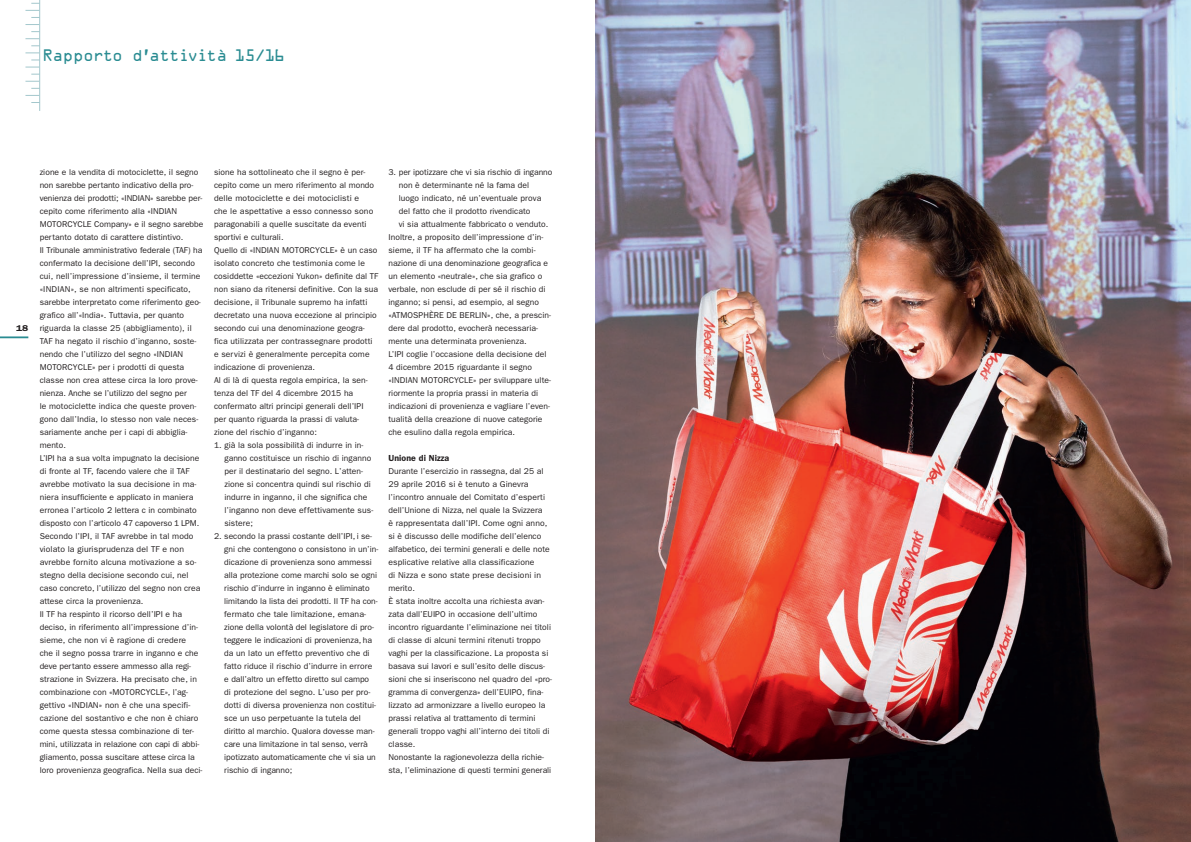
<style>
.page{position:relative;width:1191px;height:842px;background:#fff}
.page>*{position:absolute;margin:0;border:0;box-sizing:border-box;transform-origin:0 0}
.t1{font:15px "OCRA Alternate";letter-spacing:-.06em;color:#2a8c92}
.t2{font:600 8.8px "Franklin Gothic";letter-spacing:.01em;color:#231f20}
.t3{font:8.5px/13px "Franklin Gothic";letter-spacing:.005em;color:#231f20}
.t4{font:600 8.5px "Franklin Gothic";color:#231f20;scale:1.2 1}
</style>
<div class="page">
<img style="left:595px;top:0;width:596px;height:842px">
<hr style="left:0;top:336px;width:28px;height:2px;background:#2a8c92">
<svg style="left:25px;top:38px;width:14px;height:1px"></svg>
<svg style="left:25px;top:24px;width:14px;height:1px"></svg>
<svg style="left:25px;top:10px;width:14px;height:1px"></svg>
<svg style="left:25px;top:67px;width:14px;height:1px"></svg>
<svg style="left:25px;top:81px;width:14px;height:1px"></svg>
<svg style="left:25px;top:95px;width:14px;height:1px"></svg>
<svg style="left:25px;top:46px;width:14px;height:7px"></svg>
<hr style="left:39px;top:0;width:1px;height:111px;background:#a3c7cc">
<h1 class="t1" style="left:43px;top:49px;width:244px">Rapporto d’attività 15/16</h1>
<p class="t4" style="left:16px;top:323px;width:12px">18</p>
<p class="t3" style="left:40px;top:165px;width:165px">zione e la vendita di motociclette, il segno non sarebbe pertanto indicativo della pro&shy;venienza dei prodotti; «INDIAN» sarebbe per&shy;cepito come riferimento alla «INDIAN MOTORCYCLE Company» e il segno sarebbe pertanto dotato di carattere distintivo.<br>Il Tribunale amministrativo federale (TAF) ha confermato la decisione dell’IPI, secondo cui, nell’impressione d’insieme, il termine «INDIAN», se non altrimenti specificato, sarebbe interpretato come riferimento geo&shy;grafico all’«India». Tuttavia, per quanto riguarda la classe 25 (abbigliamento), il TAF ha negato il rischio d’inganno, soste&shy;nendo che l’utilizzo del segno «INDIAN MOTORCYCLE» per i prodotti di questa classe non crea attese circa la loro prove&shy;nienza. Anche se l’utilizzo del segno per<br>le motociclette indica che queste proven&shy;gono dall’India, lo stesso non vale neces&shy;sariamente anche per i capi di abbiglia&shy;mento.<br>L’IPI ha a sua volta impugnato la decisione di fronte al TF, facendo valere che il TAF avrebbe motivato la sua decisione in ma&shy;niera insufficiente e applicato in maniera erronea l’articolo 2 lettera c in combinato disposto con l’articolo 47 capoverso 1 LPM.<br>Secondo l’IPI, il TAF avrebbe in tal modo violato la giurisprudenza del TF e non avrebbe fornito alcuna motivazione a so&shy;stegno della decisione secondo cui, nel caso concreto, l’utilizzo del segno non crea attese circa la provenienza.<br>Il TF ha respinto il ricorso dell’IPI e ha deciso, in riferimento all’impressione d’in&shy;sieme, che non vi è ragione di credere<br>che il segno possa trarre in inganno e che deve pertanto essere ammesso alla regi&shy;strazione in Svizzera. Ha precisato che, in combinazione con «MOTORCYCLE», l’ag&shy;gettivo «INDIAN» non è che una specifi&shy;cazione del sostantivo e che non è chiaro come questa stessa combinazione di ter&shy;mini, utilizzata in relazione con capi di abbi&shy;gliamento, possa suscitare attese circa la loro provenienza geografica. Nella sua deci-</p>
<p class="t3" style="left:214px;top:165px;width:166px">sione ha sottolineato che il segno è per&shy;cepito come un mero riferimento al mondo delle motociclette e dei motociclisti e<br>che le aspettative a esso connesso sono paragonabili a quelle suscitate da eventi sportivi e culturali.<br>Quello di «INDIAN MOTORCYCLE» è un caso isolato concreto che testimonia come le cosiddette «eccezioni Yukon» definite dal TF non siano da ritenersi definitive. Con la sua decisione, il Tribunale supremo ha infatti decretato una nuova eccezione al principio secondo cui una denominazione geogra&shy;fica utilizzata per contrassegnare prodotti e servizi è generalmente percepita come indicazione di provenienza.<br>Al di là di questa regola empirica, la sen&shy;tenza del TF del 4 dicembre 2015 ha confermato altri principi generali dell’IPI<br>per quanto riguarda la prassi di valuta&shy;zione del rischio d’inganno:</p>
<p class="t3" style="left:224px;top:438px;width:150px;text-indent:-10px">1. già la sola possibilità di indurre in in&shy;ganno costituisce un rischio di inganno per il destinatario del segno. L’atten&shy;zione si concentra quindi sul rischio di indurre in inganno, il che significa che l’inganno non deve effettivamente sus&shy;sistere;</p>
<p class="t3" style="left:224px;top:529px;width:155px;text-indent:-10px">2. secondo la prassi costante dell’IPI, i se&shy;gni che contengono o consistono in un’in&shy;dicazione di provenienza sono ammessi alla protezione come marchi solo se ogni rischio d’indurre in inganno è eliminato limitando la lista dei prodotti. Il TF ha con&shy;fermato che tale limitazione, emana&shy;zione della volontà del legislatore di pro&shy;teggere le indicazioni di provenienza, ha da un lato un effetto preventivo che di fatto riduce il rischio d’indurre in errore e dall’altro un effetto diretto sul campo<br>di protezione del segno. L’uso per pro&shy;dotti di diversa provenienza non costitui&shy;sce un uso perpetuante la tutela del diritto al marchio. Qualora dovesse man&shy;care una limitazione in tal senso, verrà ipotizzato automaticamente che vi sia un rischio di inganno;</p>
<p class="t3" style="left:388px;top:165px;width:165px">3. per ipotizzare che vi sia rischio di inganno</p>
<p class="t3" style="left:399px;top:178px;width:132px">non è determinante né la fama del</p>
<p class="t3" style="left:399px;top:191px;width:144px">luogo indicato, né un’eventuale prova</p>
<p class="t3" style="left:399px;top:204px;width:133px">del fatto che il prodotto rivendicato</p>
<p class="t3" style="left:399px;top:217px;width:151px">vi sia attualmente fabbricato o venduto.</p>
<p class="t3" style="left:388px;top:230px;width:156px">Inoltre, a proposito dell’impressione d’in-</p>
<p class="t3" style="left:388px;top:243px;width:148px">sieme, il TF ha affermato che la combi-</p>
<p class="t3" style="left:388px;top:256px;width:161px">nazione di una denominazione geografica e</p>
<p class="t3" style="left:388px;top:269px;width:155px">un elemento «neutrale», che sia grafico o</p>
<p class="t3" style="left:388px;top:282px;width:159px">verbale, non esclude di per sé il rischio di</p>
<p class="t3" style="left:388px;top:295px;width:152px">inganno; si pensi, ad esempio, al segno</p>
<p class="t3" style="left:388px;top:308px;width:164px">«ATMOSPHÈRE DE BERLIN», che, a prescin-</p>
<p class="t3" style="left:388px;top:321px;width:151px">dere dal prodotto, evocherà necessaria-</p>
<p class="t3" style="left:388px;top:334px;width:140px">mente una determinata provenienza.</p>
<p class="t3" style="left:388px;top:347px;width:160px">L’IPI coglie l’occasione della decisione del</p>
<p class="t3" style="left:388px;top:360px;width:145px">4 dicembre 2015 riguardante il segno</p>
<p class="t3" style="left:388px;top:373px;width:164px">«INDIAN MOTORCYCLE» per sviluppare ulte-</p>
<p class="t3" style="left:388px;top:386px;width:151px">riormente la propria prassi in materia di</p>
<p class="t3" style="left:388px;top:399px;width:163px">indicazioni di provenienza e vagliare l’even-</p>
<p class="t3" style="left:388px;top:412px;width:156px">tualità della creazione di nuove categorie</p>
<p class="t3" style="left:388px;top:425px;width:128px">che esulino dalla regola empirica.</p>
<p class="t2" style="left:388px;top:453px;width:62px">Unione di Nizza</p>
<p class="t3" style="left:388px;top:464px;width:165px">Durante l’esercizio in rassegna, dal 25 al 29 aprile 2016 si è tenuto a Ginevra l’incontro annuale del Comitato d’esperti dell’Unione di Nizza, nel quale la Svizzera<br>è rappresentata dall’IPI. Come ogni anno, si è discusso delle modifiche dell’elenco alfabetico, dei termini generali e delle note esplicative relative alla classificazione<br>di Nizza e sono state prese decisioni in merito.<br>È stata inoltre accolta una richiesta avan&shy;zata dall’EUIPO in occasione dell’ultimo incontro riguardante l’eliminazione nei titoli di classe di alcuni termini ritenuti troppo vaghi per la classificazione. La proposta si basava sui lavori e sull’esito delle discus&shy;sioni che si inseriscono nel quadro del «pro&shy;gramma di convergenza» dell’EUIPO, fina&shy;lizzato ad armonizzare a livello europeo la prassi relativa al trattamento di termini generali troppo vaghi all’interno dei titoli di classe.<br>Nonostante la ragionevolezza della richie&shy;sta, l’eliminazione di questi termini generali</p>
</div>
